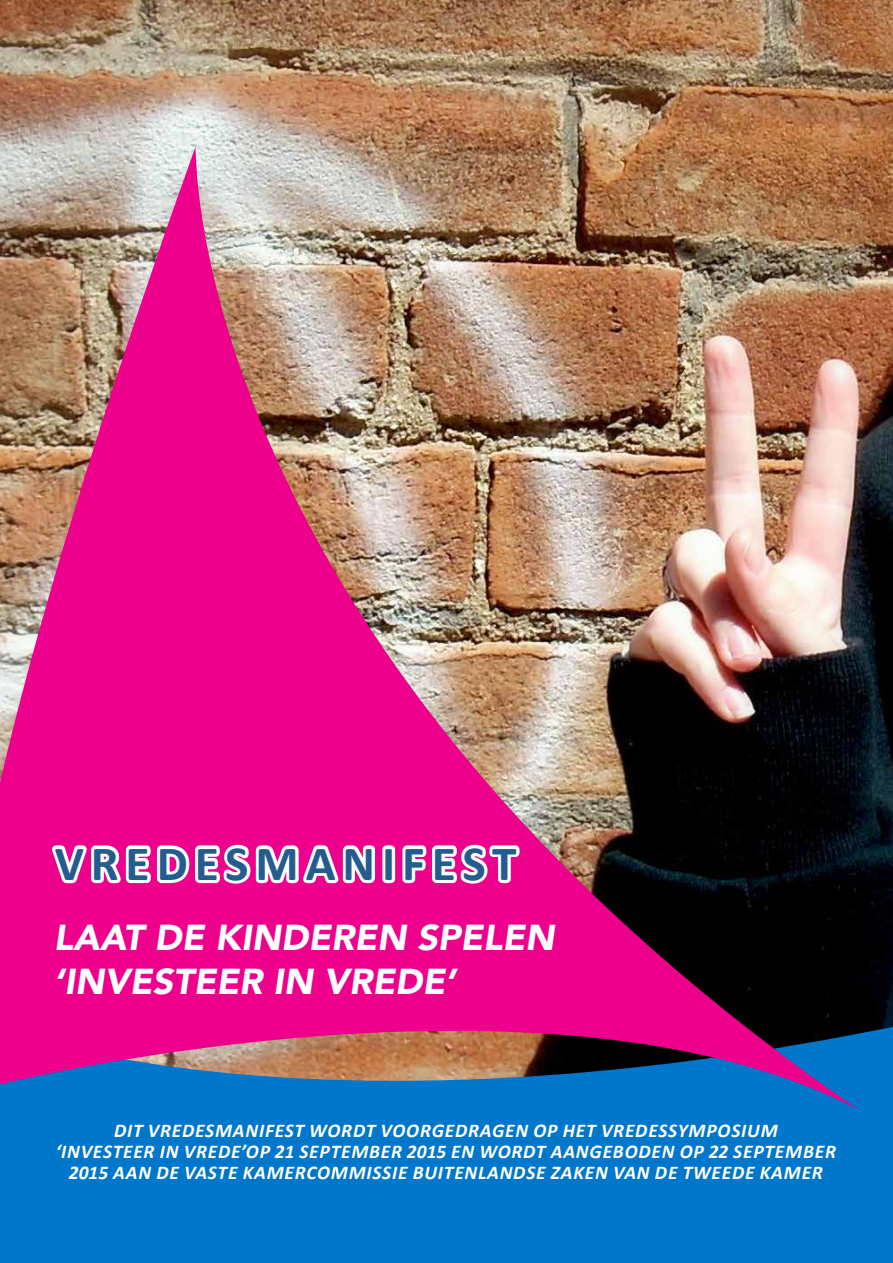
<style>
.page{position:relative;width:893px;height:1263px;background:#fff}
.page>*{position:absolute;margin:0;border:0;box-sizing:border-box;transform-origin:0 0}
.t1{font:700 49.5px "Calibri";letter-spacing:.14em;color:#255c8e}
.t2{font:italic 900 36px/43.5px "Avenir";color:#fff}
.t3{font:italic 700 19.5px/21px "Calibri";letter-spacing:.04em;color:#fff;text-align:center}
</style>
<div class="page">
<img style="left:0;top:0;width:893px;height:1023px">
<div style="left:0;top:1023px;width:893px;height:240px;background:#0077ca"></div>
<img style="left:0;top:147px;width:859px;height:963px">
<svg style="left:46px;top:815px;width:479px;height:101px"></svg>
<h1 class="t1" style="left:55px;top:832px;width:463px">VREDESMANIFEST</h1>
<h2 class="t2" style="left:54px;top:916px;width:502px">LAAT DE KINDEREN SPELEN ‘INVESTEER IN VREDE’</h2>
<p class="t3" style="left:56px;top:1120px;width:782px">DIT VREDESMANIFEST WORDT VOORGEDRAGEN OP HET VREDESSYMPOSIUM<br>‘INVESTEER IN VREDE’OP 21 SEPTEMBER 2015 EN WORDT AANGEBODEN OP 22 SEPTEMBER<br>2015 AAN DE VASTE KAMERCOMMISSIE BUITENLANDSE ZAKEN VAN DE TWEEDE KAMER</p>
</div>
